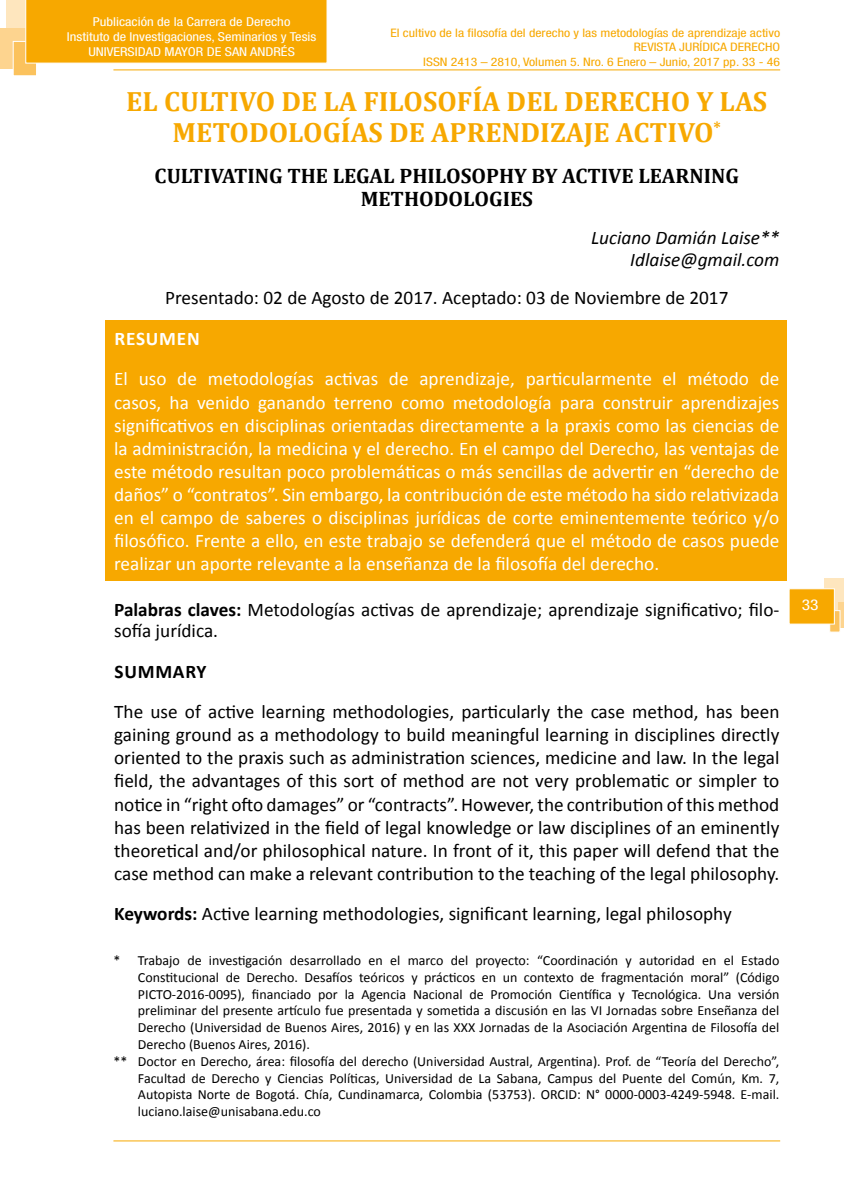
<style>
.page{position:relative;width:844px;height:1191px;background:#fff}
.page>*{position:absolute;margin:0;border:0;box-sizing:border-box;transform-origin:0 0}
.t1{font:700 28px/30.8px "Cambria";color:#f7a800;text-align:center}
.t2{font:700 21px/23.1px "Cambria";color:#000;text-align:center}
.t3{font:19.25px/23.1px "Calibri";color:#000}
.t4{font:19.25px/23.1px "Calibri";color:#fff;text-align:justify}
.t5{font:italic 19.25px/21.2px "Calibri";color:#000;text-align:right}
.t6{font:700 19.25px "Calibri";letter-spacing:.04em;color:#fff}
.t7{font:700 19.25px "Calibri";letter-spacing:.04em;color:#000}
.t8{font:condensed 14.88px "Helvetica Neue LT Std";color:#fff;scale:1.18 1}
.t9{font:14px "Calibri";color:#000}
.t10{font:condensed 12.25px/14.7px "Helvetica Neue LT Std";color:#fff;text-align:center;scale:1.18 1}
.t11{font:condensed 11.72px/14px "Helvetica Neue LT Std";color:#f7a800;text-align:right;scale:1.18 1}
.s1{font-weight:700}
</style>
<div class="page">
<div style="left:824px;top:578px;width:19px;height:37px;background:#fee6be"></div>
<svg style="left:838px;top:602px;width:5px;height:25px"></svg>
<svg style="left:829px;top:610px;width:10px;height:22px"></svg>
<div style="left:788px;top:588px;width:46px;height:36px;background:#f7a800;border:1px solid #fff"></div>
<div style="left:6px;top:0;width:41px;height:48px;background:#fee6be"></div>
<div style="left:0;top:28px;width:26px;height:41px;background:#fdd48f"></div>
<div style="left:13px;top:41px;width:24px;height:35px;background:#fbc25d;border:1px solid #fff"></div>
<div style="left:26px;top:0;width:301px;height:63px;background:#f7a800"></div>
<hr style="left:113px;top:1140px;width:667px;height:1px;background:#f7a800">
<hr style="left:113px;top:69px;width:667px;height:1px;background:#f7a800">
<div style="left:105px;top:320px;width:681px;height:261px;background:#f7a800"></div>
<p class="t10" style="left:67px;top:14px;width:213px">Publicación de la Carrera de Derecho<br>Instituto de Investigaciones, Seminarios y Tesis<br>UNIVERSIDAD MAYOR DE SAN ANDRÉS</p>
<h1 class="t1" style="left:126px;top:85px;width:642px">EL CULTIVO DE LA FILOSOFÍA DEL DERECHO Y LAS<br>METODOLOGÍAS DE APRENDIZAJE ACTIVO<sup>*</sup></h1>
<p class="t2" style="left:155px;top:163px;width:585px">CULTIVATING THE LEGAL PHILOSOPHY BY ACTIVE LEARNING<br>METHODOLOGIES</p>
<p class="t5" style="left:591px;top:227px;width:190px">Luciano Damián Laise**<br>Idlaise@gmail.com</p>
<p class="t3" style="left:165px;top:285px;width:564px">Presentado: 02 de Agosto de 2017. Aceptado: 03 de Noviembre de 2017</p>
<p class="t6" style="left:114px;top:326px;width:87px">RESUMEN</p>
<p class="t4" style="left:114px;top:366px;width:666px">El uso de metodologías activas de aprendizaje, particularmente el método de casos, ha venido ganando terreno como metodología para construir aprendizajes significativos en disciplinas orientadas directamente a la praxis como las ciencias de la administración, la medicina y el derecho. En el campo del Derecho, las ventajas de este método resultan poco problemáticas o más sencillas de advertir en “derecho de daños” o “contratos”. Sin embargo, la contribución de este método ha sido relativizada en el campo de saberes o disciplinas jurídicas de corte eminentemente teórico y/o filosófico. Frente a ello, en este trabajo se defenderá que el método de casos puede realizar un aporte relevante a la enseñanza de la filosofía del derecho.</p>
<p class="t3" style="left:114px;top:598px;width:666px;line-height:21.2px"><span class="s1">Palabras claves:</span> Metodologías activas de aprendizaje; aprendizaje significativo; filo&shy;sofía jurídica.</p>
<p class="t7" style="left:114px;top:659px;width:93px">SUMMARY</p>
<p class="t3" style="left:114px;top:699px;width:666px;text-align:justify">The use of active learning methodologies, particularly the case method, has been gaining ground as a methodology to build meaningful learning in disciplines directly oriented to the praxis such as administration sciences, medicine and law. In the legal field, the advantages of this sort of method are not very problematic or simpler to notice in “right ofto damages” or “contracts”. However, the contribution of this method has been relativized in the field of legal knowledge or law disciplines of an eminently theoretical and/or philosophical nature. In front of it, this paper will defend that the case method can make a relevant contribution to the teaching of the legal philosophy.</p>
<p class="t3" style="left:114px;top:901px;width:619px"><span class="s1">Keywords:</span> Active learning methodologies, significant learning, legal philosophy</p>
<p class="t11" style="left:390px;top:26px;width:332px">El cultivo de la filosofía del derecho y las metodologías de aprendizaje activo<br>REVISTA JURÍDICA DERECHO<br>ISSN 2413 – 2810, Volumen 5. Nro. 6 Enero – Junio, 2017 pp. 33 - 46</p>
<p class="t9" style="left:113px;top:951px;width:667px">* Trabajo de investigación desarrollado en el marco del proyecto: “Coordinación y autoridad en el Estado</p>
<p class="t9" style="left:138px;top:968px;width:642px">Constitucional de Derecho. Desafíos teóricos y prácticos en un contexto de fragmentación moral” (Código</p>
<p class="t9" style="left:138px;top:985px;width:642px">PICTO-2016-0095), financiado por la Agencia Nacional de Promoción Científica y Tecnológica. Una versión</p>
<p class="t9" style="left:138px;top:1002px;width:642px">preliminar del presente artículo fue presentada y sometida a discusión en las VI Jornadas sobre Enseñanza del</p>
<p class="t9" style="left:138px;top:1018px;width:642px">Derecho (Universidad de Buenos Aires, 2016) y en las XXX Jornadas de la Asociación Argentina de Filosofía del</p>
<p class="t9" style="left:138px;top:1035px;width:173px">Derecho (Buenos Aires, 2016).</p>
<p class="t9" style="left:113px;top:1052px;width:667px">** Doctor en Derecho, área: filosofía del derecho (Universidad Austral, Argentina). Prof. de “Teoría del Derecho”,</p>
<p class="t9" style="left:138px;top:1069px;width:642px">Facultad de Derecho y Ciencias Políticas, Universidad de La Sabana, Campus del Puente del Común, Km. 7,</p>
<p class="t9" style="left:138px;top:1086px;width:642px">Autopista Norte de Bogotá. Chía, Cundinamarca, Colombia (53753). ORCID: N° 0000-0003-4249-5948. E-mail.</p>
<p class="t9" style="left:138px;top:1102px;width:184px">luciano.laise@unisabana.edu.co</p>
<p class="t8" style="left:801px;top:596px;width:16px">33</p>
</div>
